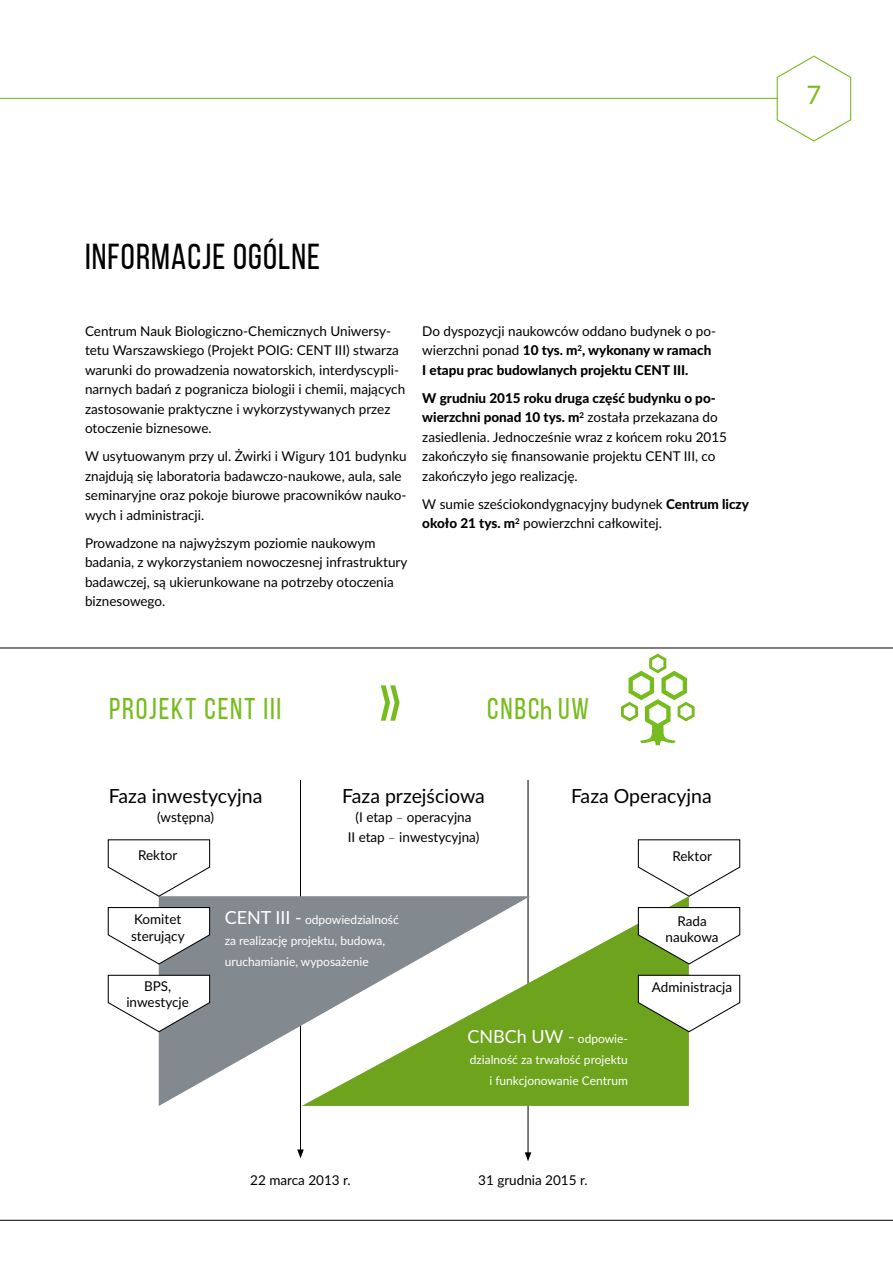
<style>
.page{position:relative;width:893px;height:1263px;background:#fff}
.page>*{position:absolute;margin:0;border:0;box-sizing:border-box;transform-origin:0 0}
.t1{font:69px "Bebas Neue";color:#77bc1f}
.t2{font:36px "Bebas Neue";letter-spacing:.03em;color:#000}
.t3{font:30px "Bebas Neue";letter-spacing:.06em;color:#77bc1f}
.t4{font:25.5px "Lato";color:#77bc1f}
.t5{font:19.5px "Lato";color:#000}
.t6{font:18px "Lato";color:#fff}
.t7{font:13.5px/19.5px "Lato";color:#000}
.t8{font:800 13.5px/19.5px "Lato";color:#000}
.t9{font:12px/21px "Lato";color:#fff}
.s1{font-weight:400}
.s2{font-weight:800}
.s3{font-weight:300}
.s4{font-size:18px}
.s5{font-size:12px}
</style>
<div class="page">
<hr style="left:300px;top:780px;width:1px;height:372px;background:#000">
<svg style="left:297px;top:1149px;width:7px;height:9px"></svg>
<hr style="left:528px;top:780px;width:1px;height:375px;background:#000">
<svg style="left:525px;top:1152px;width:6px;height:9px"></svg>
<svg style="left:159px;top:895px;width:370px;height:211px;fill:#838a8f"></svg>
<svg style="left:302px;top:896px;width:387px;height:211px"></svg>
<svg style="left:637px;top:839px;width:104px;height:58px"></svg>
<svg style="left:107px;top:839px;width:104px;height:58px"></svg>
<svg style="left:637px;top:906px;width:104px;height:59px"></svg>
<svg style="left:107px;top:906px;width:104px;height:59px"></svg>
<svg style="left:637px;top:974px;width:104px;height:59px"></svg>
<svg style="left:107px;top:974px;width:104px;height:59px"></svg>
<svg style="left:541px;top:698px;width:10px;height:21px"></svg>
<hr style="left:0;top:648px;width:893px;height:1px;background:#000">
<hr style="left:0;top:1220px;width:893px;height:1px;background:#000">
<svg style="left:621px;top:654px;width:74px;height:91px"></svg>
<svg style="left:776px;top:55px;width:76px;height:87px"></svg>
<hr style="left:0;top:98px;width:778px;height:1px;background:#77bc1f">
<h2 class="t2" style="left:85px;top:237px;width:237px">INFORMACJE OGÓLNE</h2>
<p class="t7" style="left:85px;top:320px;width:322px">Centrum Nauk Biologiczno-Chemicznych Uniwersy&shy;tetu Warszawskiego (Projekt POIG: CENT III) stwarza warunki do prowadzenia nowatorskich, interdyscypli&shy;narnych badań z pogranicza biologii i chemii, mających zastosowanie praktyczne i wykorzystywanych przez otoczenie biznesowe.</p>
<p class="t7" style="left:85px;top:446px;width:323px">W usytuowanym przy ul. Żwirki i Wigury 101 budynku znajdują się laboratoria badawczo-naukowe, aula, sale seminaryjne oraz pokoje biurowe pracowników nauko&shy;wych i administracji.</p>
<p class="t7" style="left:85px;top:532px;width:324px">Prowadzone na najwyższym poziomie naukowym badania, z wykorzystaniem nowoczesnej infrastruktury badawczej, są ukierunkowane na potrzeby otoczenia biznesowego.</p>
<p class="t8" style="left:422px;top:320px;width:295px"><span class="s1">Do dyspozycji naukowców oddano budynek o po&shy;wierzchni ponad</span> 10 tys. m<sup>2</sup>, wykonany w ramach<br>I etapu prac budowlanych projektu CENT III.</p>
<p class="t7" style="left:422px;top:387px;width:306px"><span class="s2">W grudniu 2015 roku druga część budynku o po&shy;wierzchni ponad 10 tys. m</span><sup>2</sup> została przekazana do zasiedlenia. Jednocześnie wraz z końcem roku 2015 zakończyło się finansowanie projektu CENT III, co zakończyło jego realizację.</p>
<p class="t7" style="left:422px;top:493px;width:328px">W sumie sześciokondygnacyjny budynek <span class="s2">Centrum liczy około 21 tys. m</span><sup>2</sup> powierzchni całkowitej.</p>
<h3 class="t3" style="left:109px;top:693px;width:174px">PROJEKT CENT III</h3>
<h1 class="t1" style="left:379px;top:666px;width:24px">»</h1>
<h3 class="t3" style="left:487px;top:693px;width:103px">CNBC UW</h3>
<h3 class="t5" style="left:109px;top:782px;width:155px">Faza inwestycyjna</h3>
<p class="t7" style="left:157px;top:807px;width:58px">(wstępna)</p>
<p class="t7" style="left:138px;top:845px;width:41px">Rektor</p>
<h3 class="t5" style="left:342px;top:782px;width:144px">Faza przejściowa</h3>
<p class="t7" style="left:348px;top:807px;width:133px;text-align:center">(I etap <span class="s3">−</span> operacyjna<br>II etap <span class="s3">−</span> inwestycyjna)</p>
<p class="t7" style="left:131px;top:911px;width:55px;line-height:16.5px">Komitet sterujący</p>
<p class="t7" style="left:126px;top:977px;width:64px;line-height:16.5px;text-align:center">BPS, inwestycje</p>
<p class="t9" style="left:225px;top:908px;width:176px"><span class="s4">CENT III -</span> odpowiedzialność za realizację projektu, budowa, uruchamianie, wyposażenie</p>
<h3 class="t5" style="left:571px;top:782px;width:142px">Faza Operacyjna</h3>
<p class="t7" style="left:672px;top:846px;width:41px">Rektor</p>
<p class="t7" style="left:666px;top:912px;width:55px;line-height:16.5px;text-align:center">Rada naukowa</p>
<p class="t7" style="left:652px;top:977px;width:82px">Administracja</p>
<h3 class="t6" style="left:467px;top:1023px;width:162px">CNBCh UW - <span class="s5">odpowie-</span></h3>
<p class="t9" style="left:470px;top:1048px;width:160px;text-align:right">dzialność za trwałość projektu i funkcjonowanie Centrum</p>
<p class="t7" style="left:250px;top:1170px;width:102px">22 marca 2013 r.</p>
<p class="t7" style="left:478px;top:1170px;width:111px">31 grudnia 2015 r.</p>
<h3 class="t4" style="left:806px;top:76px;width:16px">7</h3>
</div>
